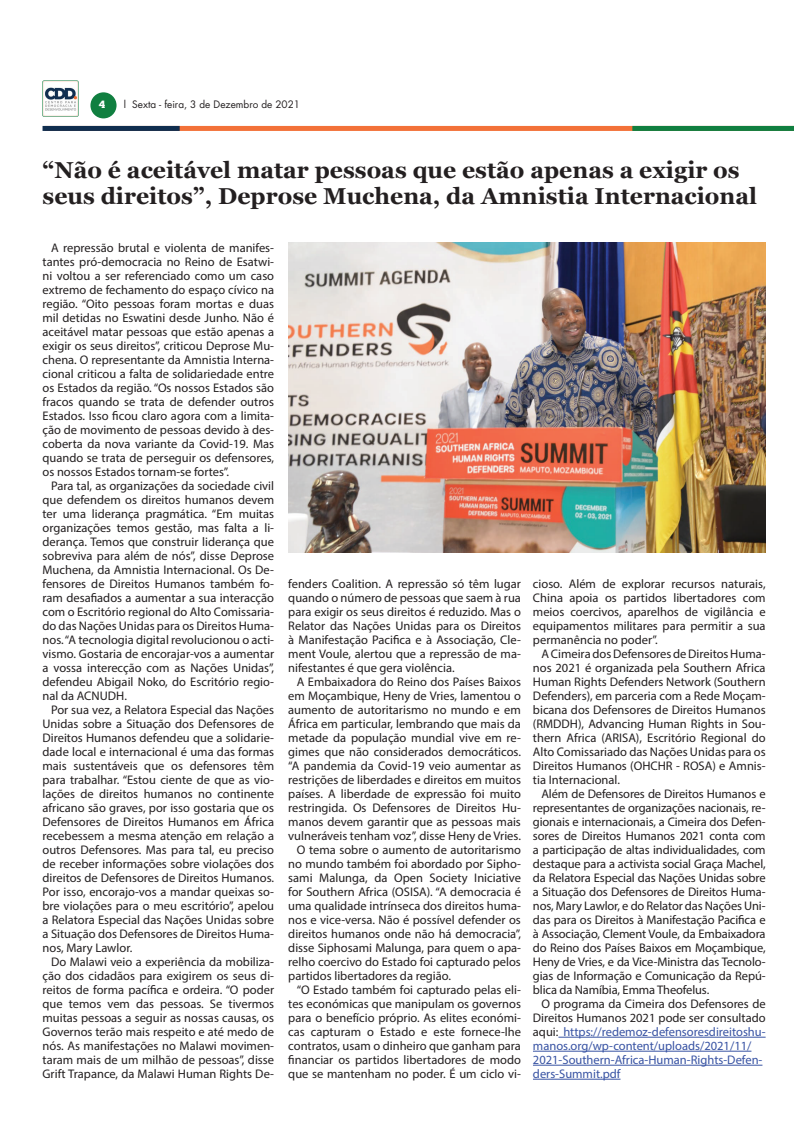
<style>
.page{position:relative;width:794px;height:1134px;background:#fff}
.page>*{position:absolute;margin:0;border:0;box-sizing:border-box;transform-origin:0 0}
.t1{font:700 23px/26px "Georgia";color:#231f20}
.t2{font:12.5px/14px "Myriad Pro";color:#231f20;text-align:justify}
.t3{font:12.5px/14px "Myriad Pro";color:#3853a3}
.t4{font:10px "Futura LT";color:#231f20}
.t5{font:700 10px "Popular";color:#fff}
.s1{color:#231f20}
</style>
<div class="page">
<div style="left:45px;top:126px;width:749px;height:5px;background:#f37138"></div>
<div style="left:632px;top:126px;width:162px;height:5px;background:#107f40"></div>
<div style="left:43px;top:126px;width:137px;height:5px;background:#102e4f"></div>
<div style="left:90px;top:92px;width:27px;height:26px;background:#107f40;border-radius:50%"></div>
<img style="left:43px;top:81px;width:35px;height:35px">
<img style="left:288px;top:243px;width:477px;height:310px">
<hr style="left:558px;top:1037px;width:207px;height:1px;background:#3853a3">
<hr style="left:533px;top:1051px;width:218px;height:1px;background:#3853a3">
<hr style="left:533px;top:1065px;width:229px;height:1px;background:#3853a3">
<hr style="left:533px;top:1079px;width:87px;height:1px;background:#3853a3">
<p class="t5" style="left:99px;top:98px;width:8px">4</p>
<p class="t4" style="left:124px;top:98px;width:178px">l Sexta - feira, 3 de Dezembro de 2021</p>
<h1 class="t1" style="left:43px;top:157px;width:716px">“Não é aceitável matar pessoas que estão apenas a exigir os seus direitos”, Deprose Muchena, da Amnistia Internacional</h1>
<p class="t2" style="left:43px;top:241px;width:233px;text-indent:8px">A repressão brutal e violenta de manifes&shy;tantes pró-democracia no Reino de Esatwi&shy;ni voltou a ser referenciado como um caso extremo de fechamento do espaço cívico na região. “Oito pessoas foram mortas e duas mil detidas no Eswatini desde Junho. Não é aceitável matar pessoas que estão apenas a exigir os seus direitos”, criticou Deprose Mu&shy;chena. O representante da Amnistia Interna&shy;cional criticou a falta de solidariedade entre os Estados da região. “Os nossos Estados são fracos quando se trata de defender outros Estados. Isso ficou claro agora com a limita&shy;ção de movimento de pessoas devido à des&shy;coberta da nova variante da Covid-19. Mas quando se trata de perseguir os defensores, os nossos Estados tornam-se fortes”.</p>
<p class="t2" style="left:43px;top:479px;width:233px;text-indent:9px">Para tal, as organizações da sociedade civil que defendem os direitos humanos devem ter uma liderança pragmática. “Em muitas organizações temos gestão, mas falta a li&shy;derança. Temos que construir liderança que sobreviva para além de nós”, disse Deprose Muchena, da Amnistia Internacional. Os De&shy;fensores de Direitos Humanos também fo&shy;ram desafiados a aumentar a sua interacção com o Escritório regional do Alto Comissaria&shy;do das Nações Unidas para os Direitos Huma&shy;nos. “A tecnologia digital revolucionou o acti&shy;vismo. Gostaria de encorajar-vos a aumentar a vossa interecção com as Nações Unidas”, defendeu Abigail Noko, do Escritório regio&shy;nal da ACNUDH.</p>
<p class="t2" style="left:43px;top:703px;width:233px;text-indent:8px">Por sua vez, a Relatora Especial das Nações Unidas sobre a Situação dos Defensores de Direitos Humanos defendeu que a solidarie&shy;dade local e internacional é uma das formas mais sustentáveis que os defensores têm para trabalhar. “Estou ciente de que as vio&shy;lações de direitos humanos no continente africano são graves, por isso gostaria que os Defensores de Direitos Humanos em África recebessem a mesma atenção em relação a outros Defensores. Mas para tal, eu preciso de receber informações sobre violações dos direitos de Defensores de Direitos Humanos.<br>Por isso, encorajo-vos a mandar queixas so&shy;bre violações para o meu escritório”, apelou a Relatora Especial das Nações Unidas sobre a Situação dos Defensores de Direitos Huma&shy;nos, Mary Lawlor.</p>
<p class="t2" style="left:43px;top:955px;width:233px;text-indent:8px">Do Malawi veio a experiência da mobiliza&shy;ção dos cidadãos para exigirem os seus di&shy;reitos de forma pacífica e ordeira. “O poder que temos vem das pessoas. Se tivermos muitas pessoas a seguir as nossas causas, os Governos terão mais respeito e até medo de nós. As manifestações no Malawi movimen&shy;taram mais de um milhão de pessoas”, disse Grift Trapance, da Malawi Human Rights De-</p>
<p class="t2" style="left:288px;top:576px;width:234px">fenders Coalition. A repressão só têm lugar quando o número de pessoas que saem à rua para exigir os seus direitos é reduzido. Mas o Relator das Nações Unidas para os Direitos à Manifestação Pacifica e à Associação, Cle&shy;ment Voule, alertou que a repressão de ma&shy;nifestantes é que gera violência.</p>
<p class="t2" style="left:297px;top:674px;width:226px">A Embaixadora do Reino dos Países Baixos</p>
<p class="t2" style="left:288px;top:688px;width:234px">em Moçambique, Heny de Vries, lamentou o</p>
<p class="t2" style="left:288px;top:702px;width:234px">aumento de autoritarismo no mundo e em</p>
<p class="t2" style="left:288px;top:716px;width:234px">África em particular, lembrando que mais da</p>
<p class="t2" style="left:288px;top:730px;width:234px">metade da população mundial vive em re-</p>
<p class="t2" style="left:288px;top:744px;width:234px">gimes que não considerados democráticos.</p>
<p class="t2" style="left:288px;top:758px;width:234px">“A pandemia da Covid-19 veio aumentar as</p>
<p class="t2" style="left:288px;top:772px;width:234px">restrições de liberdades e direitos em muitos</p>
<p class="t2" style="left:288px;top:786px;width:234px">países. A liberdade de expressão foi muito</p>
<p class="t2" style="left:288px;top:800px;width:234px">restringida. Os Defensores de Direitos Hu-</p>
<p class="t2" style="left:288px;top:814px;width:234px">manos devem garantir que as pessoas mais</p>
<p class="t2" style="left:288px;top:828px;width:234px">vulneráveis tenham voz”, disse Heny de Vries.</p>
<p class="t2" style="left:297px;top:842px;width:226px">O tema sobre o aumento de autoritarismo</p>
<p class="t2" style="left:288px;top:856px;width:234px">no mundo também foi abordado por Sipho-</p>
<p class="t2" style="left:288px;top:870px;width:234px">sami Malunga, da Open Society Iniciative</p>
<p class="t2" style="left:288px;top:884px;width:234px">for Southern Africa (OSISA). “A democracia é</p>
<p class="t2" style="left:288px;top:898px;width:234px">uma qualidade intrínseca dos direitos huma-</p>
<p class="t2" style="left:288px;top:912px;width:234px">nos e vice-versa. Não é possível defender os</p>
<p class="t2" style="left:288px;top:926px;width:234px">direitos humanos onde não há democracia”,</p>
<p class="t2" style="left:288px;top:940px;width:234px">disse Siphosami Malunga, para quem o apa-</p>
<p class="t2" style="left:288px;top:954px;width:234px">relho coercivo do Estado foi capturado pelos</p>
<p class="t2" style="left:288px;top:968px;width:164px">partidos libertadores da região.</p>
<p class="t2" style="left:297px;top:982px;width:226px">“O Estado também foi capturado pelas eli-</p>
<p class="t2" style="left:288px;top:996px;width:234px">tes económicas que manipulam os governos</p>
<p class="t2" style="left:288px;top:1010px;width:234px">para o benefício próprio. As elites económi-</p>
<p class="t2" style="left:288px;top:1024px;width:234px">cas capturam o Estado e este fornece-lhe</p>
<p class="t2" style="left:288px;top:1038px;width:234px">contratos, usam o dinheiro que ganham para</p>
<p class="t2" style="left:288px;top:1052px;width:234px">financiar os partidos libertadores de modo</p>
<p class="t2" style="left:288px;top:1066px;width:234px">que se mantenham no poder. É um ciclo vi-</p>
<p class="t2" style="left:533px;top:576px;width:234px">cioso. Além de explorar recursos naturais, China apoia os partidos libertadores com meios coercivos, aparelhos de vigilância e equipamentos militares para permitir a sua permanência no poder”.</p>
<p class="t2" style="left:533px;top:646px;width:234px;text-indent:8px">A Cimeira dos Defensores de Direitos Huma&shy;nos 2021 é organizada pela Southern Africa Human Rights Defenders Network (Southern Defenders), em parceria com a Rede Moçam&shy;bicana dos Defensores de Direitos Humanos (RMDDH), Advancing Human Rights in Sou&shy;thern Africa (ARISA), Escritório Regional do Alto Comissariado das Nações Unidas para os Direitos Humanos (OHCHR - ROSA) e Amnis&shy;tia Internacional.</p>
<p class="t2" style="left:533px;top:786px;width:234px;text-indent:8px">Além de Defensores de Direitos Humanos e representantes de organizações nacionais, re&shy;gionais e internacionais, a Cimeira dos Defen&shy;sores de Direitos Humanos 2021 conta com a participação de altas individualidades, com destaque para a activista social Graça Machel, da Relatora Especial das Nações Unidas sobre a Situação dos Defensores de Direitos Huma&shy;nos, Mary Lawlor, e do Relator das Nações Uni&shy;das para os Direitos à Manifestação Pacifica e à Associação, Clement Voule, da Embaixadora do Reino dos Países Baixos em Moçambique, Heny de Vries, e da Vice-Ministra das Tecnolo&shy;gias de Informação e Comunicação da Repú&shy;blica da Namíbia, Emma Theofelus.</p>
<p class="t3" style="left:533px;top:996px;width:234px;text-indent:8px"><span class="s1">O programa da Cimeira dos Defensores de Direitos Humanos 2021 pode ser consultado aqui:</span> https://redemoz-defensoresdireitoshu&shy;manos.org/wp-content/uploads/2021/11/ 2021-Southern-Africa-Human-Rights-Defen&shy;ders-Summit.pdf</p>
</div>
